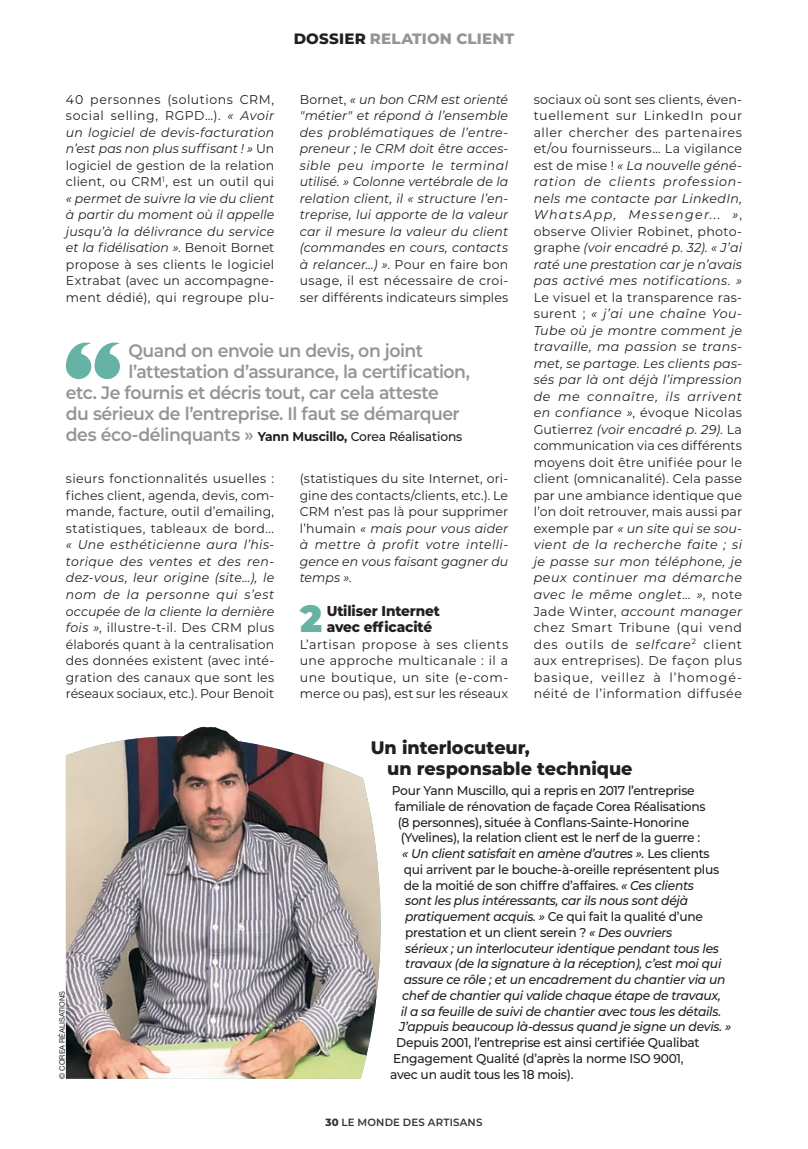
<style>
.page{position:relative;width:808px;height:1149px;background:#fff}
.page>*{position:absolute;margin:0;border:0;box-sizing:border-box;transform-origin:0 0}
.t1{font:900 37.8px "Montserrat";color:#66b3a6;scale:.96 1}
.t2{font:600 18px "Montserrat";letter-spacing:-.03em;color:#939598;scale:.96 1}
.t3{font:800 18px/21px "Montserrat";color:#231f20}
.t4{font:800 15px "Montserrat";letter-spacing:.01em;color:#939598}
.t5{font:800 15px "Montserrat";color:#231f20}
.t6{font:800 14.25px/16.5px "Montserrat";letter-spacing:-.01em;color:#231f20;scale:.96 1}
.t7{font:12.75px/16.5px "Montserrat";letter-spacing:.015em;color:#231f20;text-align:justify}
.t8{font:italic 12.75px/16.5px "Montserrat";letter-spacing:.01em;color:#231f20;text-align:justify}
.t9{font:500 12.75px/15.8px "Montserrat";letter-spacing:-.02em;color:#231f20;scale:.96 1}
.t10{font:italic 500 12.75px "Montserrat";letter-spacing:-.02em;color:#231f20;scale:.96 1}
.t11{font:600 10.5px "Montserrat";letter-spacing:.02em;color:#363536}
.t12{font:7.5px "Helvetica Neue LT Std";color:#231f20}
.s1{font-style:italic}
.s2{font-style:normal}
.s3{font-weight:700;font-size:12.75px;color:#231f20}
.s4{font-weight:500;font-size:12.75px;color:#231f20}
.s5{font-weight:800}
</style>
<div class="page">
<img style="left:66px;top:736px;width:315px;height:342px">
<svg style="left:66px;top:342px;width:54px;height:37px"></svg>
<img style="left:166px;top:726px;width:76px;height:136px">
<p class="t5" style="left:294px;top:27px;width:24px">Dossier</p>
<p class="t4" style="left:370px;top:27px;width:146px">RELATION CLIENT</p>
<p class="t7" style="left:66px;top:90px;width:210px">40 personnes (solutions CRM, social selling, RGPD…). <span class="s1">« Avoir un logiciel de devis-facturation n’est pas non plus suffisant ! »</span> Un logiciel de gestion de la relation client, ou CRM<sup>1</sup>, est un outil qui <span class="s1">« permet de suivre la vie du client à partir du moment où il appelle jusqu’à la délivrance du service et la fidélisation »</span>. Benoit Bornet propose à ses clients le logiciel Extrabat (avec un accompagne&shy;ment dédié), qui regroupe plu-</p>
<p class="t8" style="left:300px;top:90px;width:210px"><span class="s2">Bornet,</span> « un bon CRM est orienté "métier" et répond à l’ensemble des problématiques de l’entre&shy;preneur ; le CRM doit être acces&shy;sible peu importe le terminal utilisé. » Colonne vertébrale de la relation client, il « structure l’en&shy;treprise, lui apporte de la valeur car il mesure la valeur du client (commandes en cours, contacts à relancer…) »<span class="s2">. Pour en faire bon usage, il est nécessaire de croi&shy;ser différents indicateurs simples</span></p>
<h2 class="t2" style="left:128px;top:338px;width:308px">Quand on envoie un devis, on joint</h2>
<h2 class="t2" style="left:128px;top:359px;width:357px">l’attestation d’assurance, la certification,</h2>
<h2 class="t2" style="left:66px;top:380px;width:390px">etc. Je fournis et décris tout, car cela atteste</h2>
<h2 class="t2" style="left:66px;top:401px;width:412px">du sérieux de l’entreprise. Il faut se démarquer</h2>
<h2 class="t2" style="left:66px;top:422px;width:414px">des éco-délinquants » <span class="s3">Yann Muscillo,</span> <span class="s4">Corea Réalisations</span></h2>
<p class="t7" style="left:66px;top:470px;width:210px">sieurs fonctionnalités usuelles : fiches client, agenda, devis, com&shy;mande, facture, outil d’emailing, statistiques, tableaux de bord...</p>
<p class="t7" style="left:66px;top:536px;width:210px"><span class="s1">« Une esthéticienne aura l’his&shy;torique des ventes et des ren&shy;dez-vous, leur origine (site…), le nom de la personne qui s’est occupée de la cliente la dernière fois »</span>, illustre-t-il. Des CRM plus élaborés quant à la centralisation des données existent (avec inté&shy;gration des canaux que sont les réseaux sociaux, etc.). Pour Benoit</p>
<p class="t7" style="left:300px;top:470px;width:210px">(statistiques du site Internet, ori&shy;gine des contacts/clients, etc.). Le CRM n’est pas là pour supprimer l’humain <span class="s1">« mais pour vous aider à mettre à profit votre intelli&shy;gence en vous faisant gagner du temps »</span>.</p>
<h1 class="t1" style="left:300px;top:590px;width:24px">2</h1>
<p class="t6" style="left:327px;top:601px;width:119px">Utiliser Internet avec efficacité</p>
<p class="t7" style="left:300px;top:635px;width:210px">L’artisan propose à ses clients une approche multicanale : il a une boutique, un site (e-com&shy;merce ou pas), est sur les réseaux</p>
<p class="t8" style="left:534px;top:90px;width:210px"><span class="s2">sociaux où sont ses clients, éven&shy;tuellement sur LinkedIn pour aller chercher des partenaires et/ou fournisseurs… La vigilance est de mise !</span> « La nouvelle géné&shy;ration de clients profession&shy;nels me contacte par LinkedIn, WhatsApp, Messenger... »<span class="s2">, observe Olivier Robinet, photo&shy;graphe</span> (voir encadré p. 32). « J’ai raté une prestation car je n’avais pas activé mes notifications. »</p>
<p class="t7" style="left:534px;top:288px;width:210px">Le visuel et la transparence ras&shy;surent ; <span class="s1">« j’ai une chaîne You-Tube où je montre comment je travaille, ma passion se trans&shy;met, se partage. Les clients pas&shy;sés par là ont déjà l’impression de me connaître, ils arrivent en confiance »</span>, évoque Nicolas Gutierrez <span class="s1">(voir encadré p. 29)</span>. La communication via ces différents moyens doit être unifiée pour le client (omnicanalité). Cela passe par une ambiance identique que l’on doit retrouver, mais aussi par exemple par <span class="s1">« un site qui se sou&shy;vient de la recherche faite ; si je passe sur mon téléphone, je peux continuer ma démarche avec le même onglet… »</span>, note Jade Winter, <span class="s1">account manager </span>chez Smart Tribune (qui vend des outils de <span class="s1">selfcare</span><sup>2</sup> client aux entreprises). De façon plus basique, veillez à l’homogé&shy;néité de l’information diffusée</p>
<p class="t12" style="left:58px;top:1078px;width:89px;rotate:-90deg">© COREA RÉALISATIONS</p>
<h2 class="t3" style="left:387px;top:735px;width:247px;text-indent:-16px">Un interlocuteur,<br>un responsable technique</h2>
<p class="t9" style="left:392px;top:781px;width:317px">Pour Yann Muscillo, qui a repris en 2017 l’entreprise</p>
<p class="t9" style="left:395px;top:797px;width:325px">familiale de rénovation de façade Corea Réalisations</p>
<p class="t9" style="left:398px;top:813px;width:305px">(8 personnes), située à Conflans-Sainte-Honorine</p>
<p class="t9" style="left:401px;top:829px;width:313px">(Yvelines), la relation client est le nerf de la guerre :</p>
<p class="t10" style="left:402px;top:844px;width:322px">« Un client satisfait en amène d’autres ». <span class="s2">Les clients</span></p>
<p class="t9" style="left:404px;top:860px;width:330px">qui arrivent par le bouche-à-oreille représentent plus</p>
<p class="t9" style="left:404px;top:876px;width:304px">de la moitié de son chiffre d’affaires. <span class="s1">« Ces clients</span></p>
<p class="t10" style="left:405px;top:891px;width:296px">sont les plus intéressants, car ils nous sont déjà</p>
<p class="t9" style="left:405px;top:907px;width:312px"><span class="s1">pratiquement acquis. »</span> Ce qui fait la qualité d’une</p>
<p class="t9" style="left:405px;top:923px;width:280px">prestation et un client serein ? <span class="s1">« Des ouvriers</span></p>
<p class="t10" style="left:405px;top:938px;width:328px">sérieux ; un interlocuteur identique pendant tous les</p>
<p class="t10" style="left:405px;top:954px;width:331px">travaux (de la signature à la réception), c’est moi qui</p>
<p class="t10" style="left:404px;top:970px;width:337px">assure ce rôle ; et un encadrement du chantier via un</p>
<p class="t10" style="left:402px;top:986px;width:333px">chef de chantier qui valide chaque étape de travaux,</p>
<p class="t10" style="left:401px;top:1001px;width:335px">il a sa feuille de suivi de chantier avec tous les détails.</p>
<p class="t10" style="left:399px;top:1017px;width:347px">J’appuis beaucoup là-dessus quand je signe un devis. »</p>
<p class="t9" style="left:393px;top:1033px;width:321px">Depuis 2001, l’entreprise est ainsi certifiée Qualibat<br>Engagement Qualité (d’après la norme ISO 9001,</p>
<p class="t9" style="left:390px;top:1065px;width:192px">avec un audit tous les 18 mois).</p>
<p class="t11" style="left:325px;top:1114px;width:159px"><span class="s5">30</span> LE MONDE DES ARTISANS</p>
</div>
